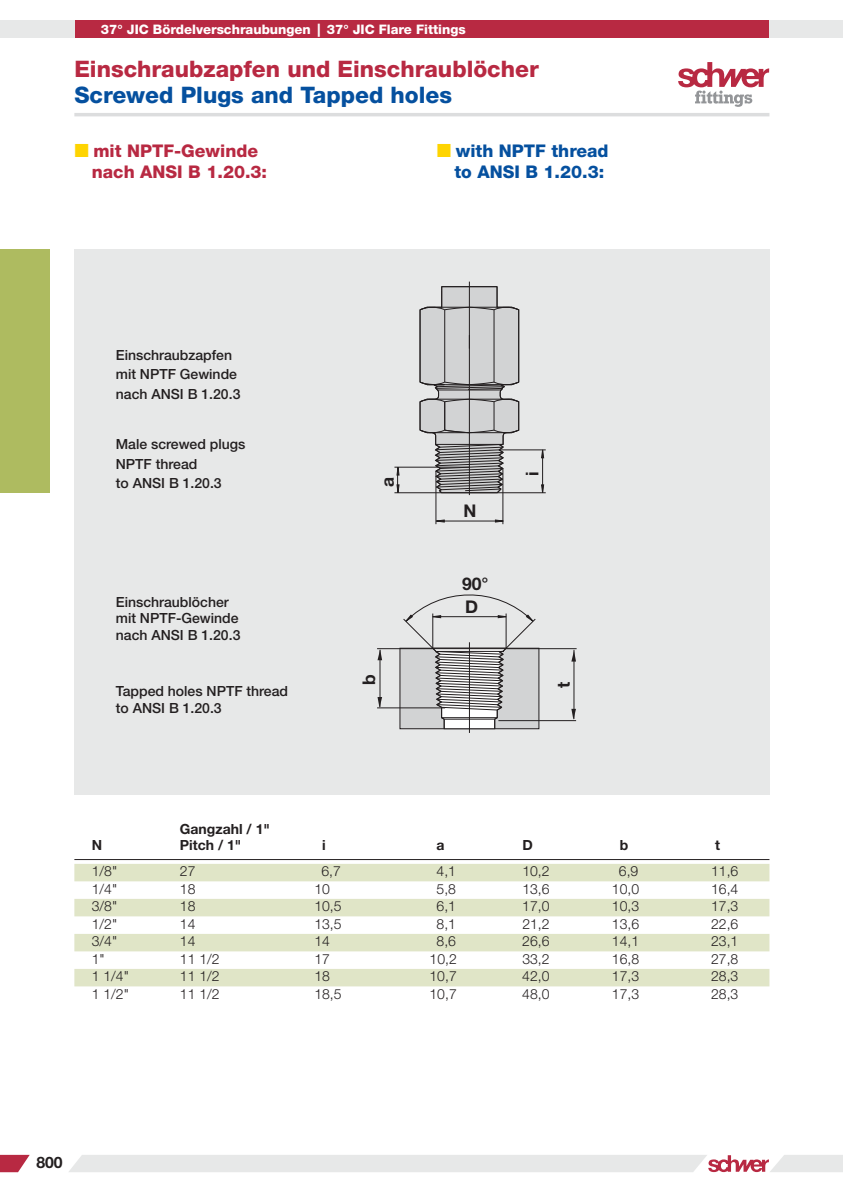
<style>
.page{position:relative;width:843px;height:1192px;background:#fff}
.page>*{position:absolute;margin:0;border:0;box-sizing:border-box;transform-origin:0 0}
.t1{font:800 22.75px "Helvetica Neue";color:#b82942}
.t2{font:800 22.75px "Helvetica Neue";color:#05509f}
.t3{font:800 17.5px/21px "Helvetica Neue";color:#b82942}
.t4{font:800 17.5px/21px "Helvetica Neue";color:#05509f}
.t5{font:700 17.5px "Helvetica Neue";color:#231f20}
.t6{font:700 15.75px "Helvetica Neue";color:#231f20}
.t7{font:300 14px "Helvetica Neue";color:#231f20}
.t8{font:500 14px/19.2px "Helvetica Neue";color:#231f20}
.t9{font:700 14px "Helvetica Neue";color:#231f20}
.t10{font:800 13.12px "Helvetica Neue";color:#fff}
</style>
<div class="page">
<div style="left:74px;top:21px;width:695px;height:17px;background:#b82942"></div>
<div style="left:769px;top:21px;width:73px;height:17px;background:#e7e8e8"></div>
<div style="left:0;top:21px;width:74px;height:17px;background:#e7e8e8"></div>
<svg style="left:69px;top:1155px;width:773px;height:17px;background:#e6e2e3"></svg>
<svg style="left:0;top:1154px;width:30px;height:18px"></svg>
<div style="left:74px;top:249px;width:695px;height:546px;background:#e7e8e8"></div>
<hr style="left:469px;top:281px;width:1px;height:67px;background:#221e1f">
<svg style="left:419px;top:286px;width:100px;height:209px"></svg>
<hr style="left:542px;top:450px;width:1px;height:43px;background:#221e1f">
<hr style="left:497px;top:492px;width:48px;height:1px;background:#221e1f">
<hr style="left:498px;top:449px;width:47px;height:1px;background:#221e1f">
<hr style="left:394px;top:492px;width:47px;height:1px;background:#221e1f">
<hr style="left:394px;top:467px;width:75px;height:1px;background:#221e1f">
<svg style="left:397px;top:468px;width:2px;height:24px"></svg>
<hr style="left:436px;top:520px;width:66px;height:1px;background:#221e1f">
<hr style="left:435px;top:471px;width:1px;height:53px;background:#221e1f">
<hr style="left:502px;top:468px;width:1px;height:56px;background:#221e1f">
<hr style="left:469px;top:642px;width:1px;height:91px;background:#221e1f">
<svg style="left:399px;top:594px;width:140px;height:135px"></svg>
<div style="left:74px;top:863px;width:695px;height:18px;background:#e0e5c7"></div>
<div style="left:74px;top:898px;width:695px;height:18px;background:#e0e5c7"></div>
<div style="left:74px;top:933px;width:695px;height:18px;background:#e0e5c7"></div>
<div style="left:74px;top:968px;width:695px;height:18px;background:#e0e5c7"></div>
<hr style="left:377px;top:648px;width:199px;height:1px;background:#231f20">
<hr style="left:377px;top:707px;width:68px;height:1px;background:#231f20">
<hr style="left:498px;top:720px;width:78px;height:1px;background:#231f20">
<hr style="left:379px;top:650px;width:1px;height:57px;background:#231f20">
<hr style="left:573px;top:650px;width:1px;height:69px;background:#231f20">
<svg style="left:571px;top:708px;width:5px;height:11px"></svg>
<svg style="left:571px;top:650px;width:5px;height:11px"></svg>
<svg style="left:377px;top:697px;width:5px;height:11px"></svg>
<svg style="left:377px;top:649px;width:5px;height:11px"></svg>
<div style="left:0;top:249px;width:50px;height:243px;background:#aebb60"></div>
<hr style="left:74px;top:113px;width:695px;height:3px;background:#dcddde">
<svg style="left:678px;top:62px;width:91px;height:45px"></svg>
<hr style="left:74px;top:859px;width:695px;height:1px;background:#231f20">
<p class="t10" style="left:101px;top:24px;width:366px">37° JIC Bördelverschraubungen | 37° JIC Flare Fittings</p>
<h1 class="t1" style="left:74px;top:60px;width:466px">Einschraubzapfen und Einschraublöcher</h1>
<h1 class="t2" style="left:74px;top:87px;width:379px">Screwed Plugs and Tapped holes</h1>
<p class="t3" style="left:92px;top:142px;width:177px">mit NPTF-Gewinde nach ANSI B 1.20.3:</p>
<p class="t4" style="left:454px;top:142px;width:156px">with NPTF thread to ANSI B 1.20.3:</p>
<p class="t8" style="left:116px;top:347px;width:126px">Einschraubzapfen mit NPTF Gewinde nach ANSI B 1.20.3</p>
<p class="t8" style="left:116px;top:436px;width:131px">Male screwed plugs<br>NPTF thread<br>to ANSI B 1.20.3</p>
<p class="t8" style="left:116px;top:594px;width:126px;line-height:16.8px">Einschraublöcher mit NPTF-Gewinde nach ANSI B 1.20.3</p>
<p class="t8" style="left:116px;top:683px;width:174px;line-height:16.8px">Tapped holes NPTF thread to ANSI B 1.20.3</p>
<p class="t9" style="left:180px;top:823px;width:91px">Gangzahl / 1"</p>
<p class="t5" style="left:381px;top:487px;width:12px;rotate:-90deg">a</p>
<p class="t5" style="left:362px;top:684px;width:12px;rotate:-90deg">b</p>
<p class="t5" style="left:463px;top:504px;width:14px">N</p>
<p class="t5" style="left:462px;top:577px;width:28px">90°</p>
<p class="t5" style="left:465px;top:600px;width:14px">D</p>
<p class="t5" style="left:525px;top:476px;width:6px;rotate:-90deg">i</p>
<p class="t5" style="left:557px;top:687px;width:8px;rotate:-90deg">t</p>
<p class="t9" style="left:92px;top:840px;width:12px">N</p>
<p class="t9" style="left:180px;top:840px;width:63px">Pitch / 1"</p>
<p class="t9" style="left:322px;top:840px;width:5px">i</p>
<p class="t9" style="left:436px;top:840px;width:10px">a</p>
<p class="t9" style="left:522px;top:840px;width:12px">D</p>
<p class="t9" style="left:619px;top:840px;width:10px">b</p>
<p class="t9" style="left:714px;top:840px;width:6px">t</p>
<p class="t7" style="left:92px;top:866px;width:27px">1/8"</p>
<p class="t7" style="left:180px;top:866px;width:17px">27</p>
<p class="t7" style="left:321px;top:866px;width:21px">6,7</p>
<p class="t7" style="left:436px;top:866px;width:21px">4,1</p>
<p class="t7" style="left:522px;top:866px;width:29px">10,2</p>
<p class="t7" style="left:618px;top:866px;width:21px">6,9</p>
<p class="t7" style="left:711px;top:866px;width:29px">11,6</p>
<p class="t7" style="left:92px;top:883px;width:27px">1/4"</p>
<p class="t7" style="left:180px;top:883px;width:17px">18</p>
<p class="t7" style="left:314px;top:883px;width:17px">10</p>
<p class="t7" style="left:436px;top:883px;width:21px">5,8</p>
<p class="t7" style="left:522px;top:883px;width:29px">13,6</p>
<p class="t7" style="left:611px;top:883px;width:29px">10,0</p>
<p class="t7" style="left:711px;top:883px;width:29px">16,4</p>
<p class="t7" style="left:92px;top:901px;width:27px">3/8"</p>
<p class="t7" style="left:180px;top:901px;width:17px">18</p>
<p class="t7" style="left:314px;top:901px;width:29px">10,5</p>
<p class="t7" style="left:436px;top:901px;width:21px">6,1</p>
<p class="t7" style="left:522px;top:901px;width:29px">17,0</p>
<p class="t7" style="left:611px;top:901px;width:29px">10,3</p>
<p class="t7" style="left:710px;top:901px;width:29px">17,3</p>
<p class="t7" style="left:92px;top:918px;width:27px">1/2"</p>
<p class="t7" style="left:180px;top:918px;width:17px">14</p>
<p class="t7" style="left:314px;top:918px;width:29px">13,5</p>
<p class="t7" style="left:436px;top:918px;width:21px">8,1</p>
<p class="t7" style="left:522px;top:918px;width:29px">21,2</p>
<p class="t7" style="left:611px;top:918px;width:29px">13,6</p>
<p class="t7" style="left:711px;top:918px;width:29px">22,6</p>
<p class="t7" style="left:92px;top:936px;width:27px">3/4"</p>
<p class="t7" style="left:180px;top:936px;width:17px">14</p>
<p class="t7" style="left:314px;top:936px;width:17px">14</p>
<p class="t7" style="left:436px;top:936px;width:21px">8,6</p>
<p class="t7" style="left:522px;top:936px;width:29px">26,6</p>
<p class="t7" style="left:611px;top:936px;width:29px">14,1</p>
<p class="t7" style="left:710px;top:936px;width:29px">23,1</p>
<p class="t7" style="left:92px;top:953px;width:14px">1"</p>
<p class="t7" style="left:180px;top:953px;width:41px">11 1/2</p>
<p class="t7" style="left:314px;top:953px;width:17px">17</p>
<p class="t7" style="left:429px;top:953px;width:29px">10,2</p>
<p class="t7" style="left:522px;top:953px;width:29px">33,2</p>
<p class="t7" style="left:611px;top:953px;width:29px">16,8</p>
<p class="t7" style="left:711px;top:953px;width:29px">27,8</p>
<p class="t7" style="left:92px;top:971px;width:39px">1 1/4"</p>
<p class="t7" style="left:180px;top:971px;width:41px">11 1/2</p>
<p class="t7" style="left:314px;top:971px;width:17px">18</p>
<p class="t7" style="left:429px;top:971px;width:29px">10,7</p>
<p class="t7" style="left:522px;top:971px;width:29px">42,0</p>
<p class="t7" style="left:611px;top:971px;width:29px">17,3</p>
<p class="t7" style="left:710px;top:971px;width:29px">28,3</p>
<p class="t7" style="left:92px;top:988px;width:39px">1 1/2"</p>
<p class="t7" style="left:180px;top:988px;width:41px">11 1/2</p>
<p class="t7" style="left:314px;top:988px;width:29px">18,5</p>
<p class="t7" style="left:429px;top:988px;width:29px">10,7</p>
<p class="t7" style="left:522px;top:988px;width:29px">48,0</p>
<p class="t7" style="left:611px;top:988px;width:29px">17,3</p>
<p class="t7" style="left:710px;top:988px;width:29px">28,3</p>
<p class="t6" style="left:36px;top:1156px;width:28px">800</p>
</div>
